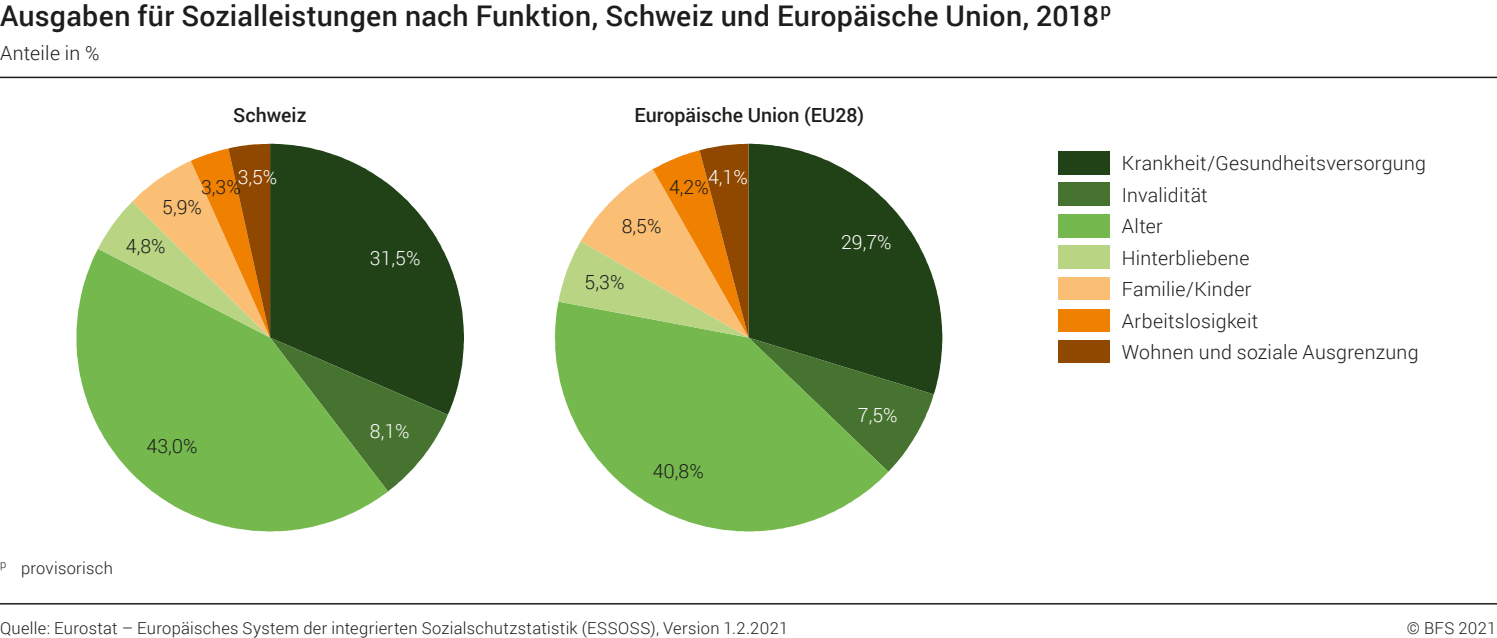
<style>
.page{position:relative;width:1497px;height:638px;background:#fff}
.page>*{position:absolute;margin:0;border:0;box-sizing:border-box;transform-origin:0 0}
.t1{font:500 28.5px "Roboto";letter-spacing:.01em;color:#1d1d1b}
.t2{font:300 19.5px/31.5px "Roboto";letter-spacing:.015em;color:#1d1d1b}
.t3{font:500 19.5px "Roboto";color:#1d1d1b}
.t4{font:300 19.5px "Roboto";color:#fff}
.t5{font:300 16.5px "Roboto";letter-spacing:.02em;color:#1d1d1b}
</style>
<div class="page">
<hr style="left:0;top:77px;width:1496px;height:1px;background:#1d1d1b">
<svg style="left:448px;top:260px;width:16px;height:154px;fill:#214116"></svg>
<svg style="left:77px;top:249px;width:311px;height:282px;fill:#75b94e"></svg>
<svg style="left:98px;top:144px;width:350px;height:347px;background:#799550"></svg>
<div style="left:1058px;top:151px;width:51px;height:23px;background:#214116"></div>
<div style="left:1058px;top:183px;width:51px;height:23px;background:#477330"></div>
<div style="left:1058px;top:214px;width:51px;height:23px;background:#75b94e"></div>
<div style="left:1058px;top:246px;width:51px;height:23px;background:#b9d584"></div>
<div style="left:1058px;top:277px;width:51px;height:23px;background:#fabf75"></div>
<div style="left:1058px;top:309px;width:51px;height:22px;background:#f08000"></div>
<div style="left:1058px;top:340px;width:51px;height:23px;background:#904800"></div>
<hr style="left:0;top:603px;width:1496px;height:1px;background:#1d1d1b">
<svg style="left:933px;top:278px;width:9px;height:116px"></svg>
<svg style="left:555px;top:305px;width:333px;height:226px;fill:#75b94e"></svg>
<svg style="left:558px;top:144px;width:375px;height:328px;background:#829856"></svg>
<h1 class="t1" style="left:0;top:-4px;width:1112px">Ausgaben für Sozialleistungen nach Funktion, Schweiz und Europäische Union, 2018<sup>p</sup></h1>
<p class="t2" style="left:0;top:37px;width:101px">Anteile in %</p>
<p class="t3" style="left:233px;top:101px;width:75px">Schweiz</p>
<p class="t4" style="left:238px;top:164px;width:41px">3,5%</p>
<p class="t2" style="left:201px;top:171px;width:41px">3,3%</p>
<p class="t2" style="left:162px;top:191px;width:41px">5,9%</p>
<p class="t2" style="left:126px;top:230px;width:41px">4,8%</p>
<p class="t2" style="left:147px;top:429px;width:53px">43,0%</p>
<p class="t5" style="left:0;top:557px;width:114px"><sup>p</sup> provisorisch</p>
<p class="t4" style="left:370px;top:244px;width:52px">31,5%</p>
<p class="t4" style="left:370px;top:418px;width:41px">8,1%</p>
<p class="t3" style="left:634px;top:101px;width:231px">Europäische Union (EU28)</p>
<p class="t2" style="left:622px;top:210px;width:41px">8,5%</p>
<p class="t4" style="left:708px;top:164px;width:41px">4,1%</p>
<p class="t2" style="left:669px;top:171px;width:41px">4,2%</p>
<p class="t2" style="left:584px;top:266px;width:41px">5,3%</p>
<p class="t2" style="left:652px;top:454px;width:53px">40,8%</p>
<p class="t4" style="left:841px;top:229px;width:52px">29,7%</p>
<p class="t4" style="left:858px;top:402px;width:41px">7,5%</p>
<p class="t2" style="left:1121px;top:147px;width:306px">Krankheit/Gesundheitsversorgung<br>Invalidität<br>Alter<br>Hinterbliebene<br>Familie/Kinder<br>Arbeitslosigkeit<br>Wohnen und soziale Ausgrenzung</p>
<p class="t5" style="left:0;top:616px;width:789px">Quelle: Eurostat – Europäisches System der integrierten Sozialschutzstatistik (ESSOSS), Version 1.2.2021</p>
<p class="t5" style="left:1406px;top:616px;width:91px">© BFS 2021</p>
</div>
